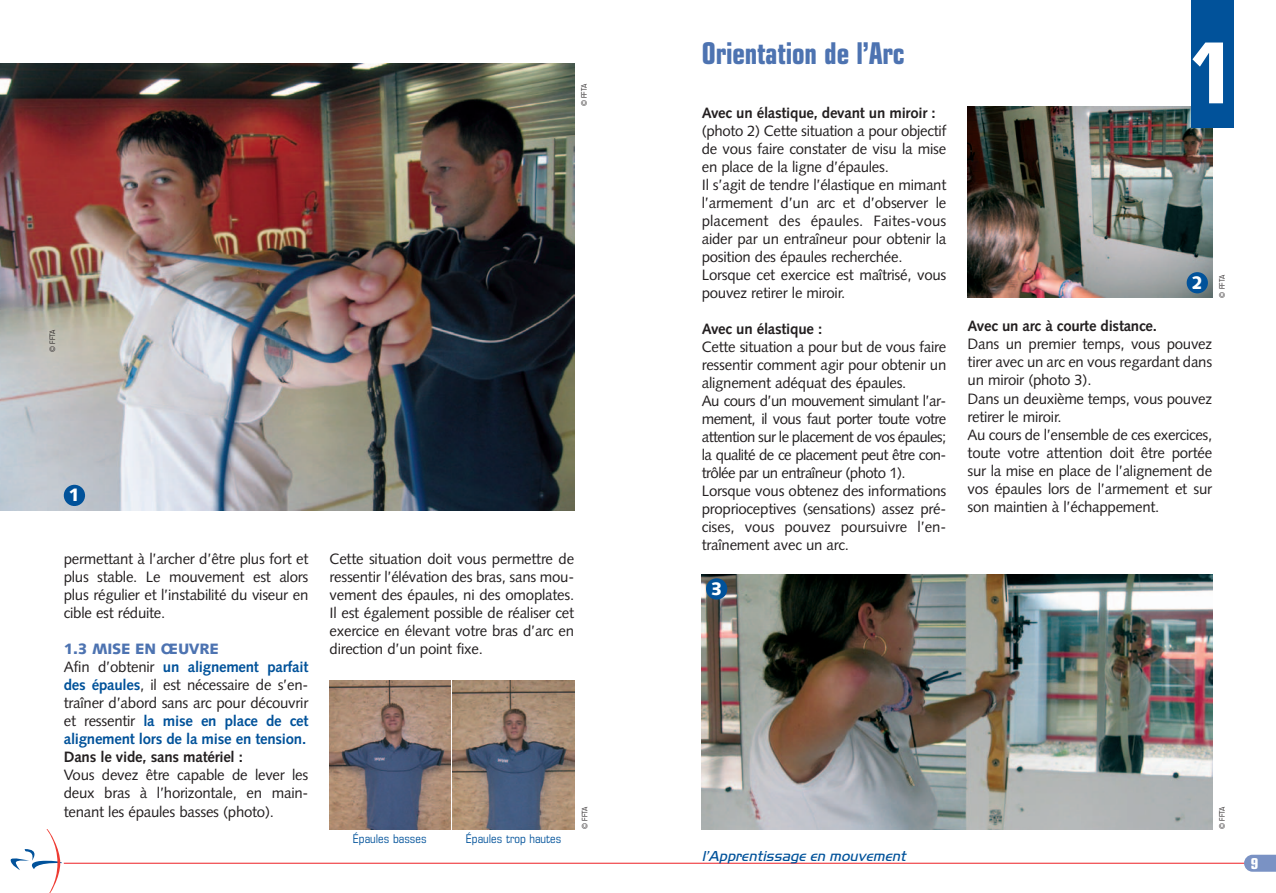
<style>
.page{position:relative;width:1276px;height:893px;background:#fff}
.page>*{position:absolute;margin:0;border:0;box-sizing:border-box;transform-origin:0 0}
.t1{font:700 condensed 84px "Eurostile";color:#fff}
.t2{font:700 condensed 30px "Eurostile";letter-spacing:-.005em;color:#4d73b1;scale:.9 1}
.t3{font:900 18px "Syntax";color:#fff}
.t4{font:15px/18px "Syntax";letter-spacing:-.015em;color:#231f20}
.t5{font:700 15px "Syntax";letter-spacing:-.015em;color:#231f20}
.t6{font:italic 300 15px "Handel Gothic EF";color:#01529a}
.t7{font:700 condensed 15px "Eurostile";color:#fff}
.t8{font:condensed 12px "Eurostile";color:#01529a}
.t9{font:condensed 7.5px "Eurostile";color:#231f20}
.s1{font-weight:900;color:#4d73b1}
.s2{font-weight:700;color:#01529a}
</style>
<div class="page">
<img style="left:0;top:64px;width:574px;height:446px">
<hr style="left:638px;top:863px;width:638px;height:1px;background:#ee1e24">
<svg style="left:1244px;top:855px;width:32px;height:17px"></svg>
<img style="left:330px;top:680px;width:121px;height:149px">
<img style="left:702px;top:574px;width:510px;height:255px">
<hr style="left:64px;top:863px;width:574px;height:1px;background:#ee1e24">
<svg style="left:11px;top:829px;width:51px;height:64px"></svg>
<img style="left:967px;top:106px;width:245px;height:192px">
<div style="left:1191px;top:0;width:42px;height:128px;background:#01529a"></div>
<img style="left:453px;top:680px;width:121px;height:149px">
<div style="left:64px;top:485px;width:21px;height:21px;background:#01529a;border-radius:50%"></div>
<div style="left:1186px;top:272px;width:22px;height:21px;background:#01529a;border-radius:50%"></div>
<div style="left:706px;top:578px;width:21px;height:22px;background:#01529a;border-radius:50%"></div>
<p class="t9" style="left:581px;top:106px;width:24px;rotate:-90deg">© FFTA</p>
<p class="t9" style="left:50px;top:352px;width:24px;rotate:-90deg">© FFTA</p>
<p class="t3" style="left:69px;top:488px;width:13px">1</p>
<p class="t4" style="left:64px;top:551px;width:246px;text-align:justify">permettant à l’archer d’être plus fort et plus stable. Le mouvement est alors plus régulier et l’instabilité du viseur en cible est réduite.</p>
<p class="t4" style="left:64px;top:641px;width:246px"><span class="s1">1.3 MISE EN ŒUVRE<br></span>Afin d’obtenir <span class="s2">un alignement parfait des épaules</span>, il est nécessaire de s’en&shy;traîner d’abord sans arc pour découvrir et ressentir <span class="s2">la mise en place de cet alignement lors de la mise en tension.</span></p>
<p class="t5" style="left:64px;top:751px;width:181px">Dans le vide, sans matériel :</p>
<p class="t4" style="left:64px;top:768px;width:246px;text-align:justify">Vous devez être capable de lever les deux bras à l’horizontale, en main&shy;tenant les épaules basses (photo).</p>
<p class="t4" style="left:330px;top:551px;width:246px;text-align:justify">Cette situation doit vous permettre de ressentir l’élévation des bras, sans mou&shy;vement des épaules, ni des omoplates.<br>Il est également possible de réaliser cet exercice en élevant votre bras d’arc en direction d’un point fixe.</p>
<p class="t8" style="left:353px;top:834px;width:75px">Épaules basses</p>
<p class="t8" style="left:466px;top:834px;width:97px">Épaules trop hautes</p>
<p class="t9" style="left:582px;top:829px;width:24px;rotate:-90deg">© FFTA</p>
<h2 class="t2" style="left:702px;top:43px;width:227px">Orientation de l’Arc</h2>
<p class="t5" style="left:702px;top:106px;width:235px">Avec un élastique, devant un miroir :</p>
<p class="t4" style="left:702px;top:123px;width:246px">(photo 2) Cette situation a pour objectif de vous faire constater de visu la mise en place de la ligne d’épaules.<br>Il s’agit de tendre l’élastique en mimant l’armement d’un arc et d’observer le placement des épaules. Faites-vous aider par un entraîneur pour obtenir la position des épaules recherchée.<br>Lorsque cet exercice est maîtrisé, vous pouvez retirer le miroir.</p>
<p class="t5" style="left:702px;top:323px;width:122px">Avec un élastique :</p>
<p class="t4" style="left:702px;top:339px;width:246px">Cette situation a pour but de vous faire ressentir comment agir pour obtenir un alignement adéquat des épaules.<br>Au cours d’un mouvement simulant l’ar&shy;mement, il vous faut porter toute votre attention sur le placement de vos épaules; la qualité de ce placement peut être con&shy;trôlée par un entraîneur (photo 1).<br>Lorsque vous obtenez des informations proprioceptives (sensations) assez pré&shy;cises, vous pouvez poursuivre l’en&shy;traînement avec un arc.</p>
<p class="t3" style="left:711px;top:581px;width:13px">3</p>
<h1 class="t1" style="left:1191px;top:43px;width:43px">1</h1>
<p class="t3" style="left:1191px;top:275px;width:13px">2</p>
<p class="t9" style="left:1219px;top:298px;width:24px;rotate:-90deg">© FFTA</p>
<p class="t5" style="left:967px;top:320px;width:191px">Avec un arc à courte distance.</p>
<p class="t4" style="left:967px;top:337px;width:246px">Dans un premier temps, vous pouvez tirer avec un arc en vous regardant dans un miroir (photo 3).<br>Dans un deuxième temps, vous pouvez retirer le miroir.<br>Au cours de l’ensemble de ces exercices, toute votre attention doit être portée sur la mise en place de l’alignement de vos épaules lors de l’armement et sur son maintien à l’échappement.</p>
<p class="t6" style="left:702px;top:851px;width:208px">l’Apprentissage en mouvement</p>
<p class="t9" style="left:1219px;top:829px;width:24px;rotate:-90deg">© FFTA</p>
<p class="t7" style="left:1251px;top:858px;width:9px">9</p>
</div>
